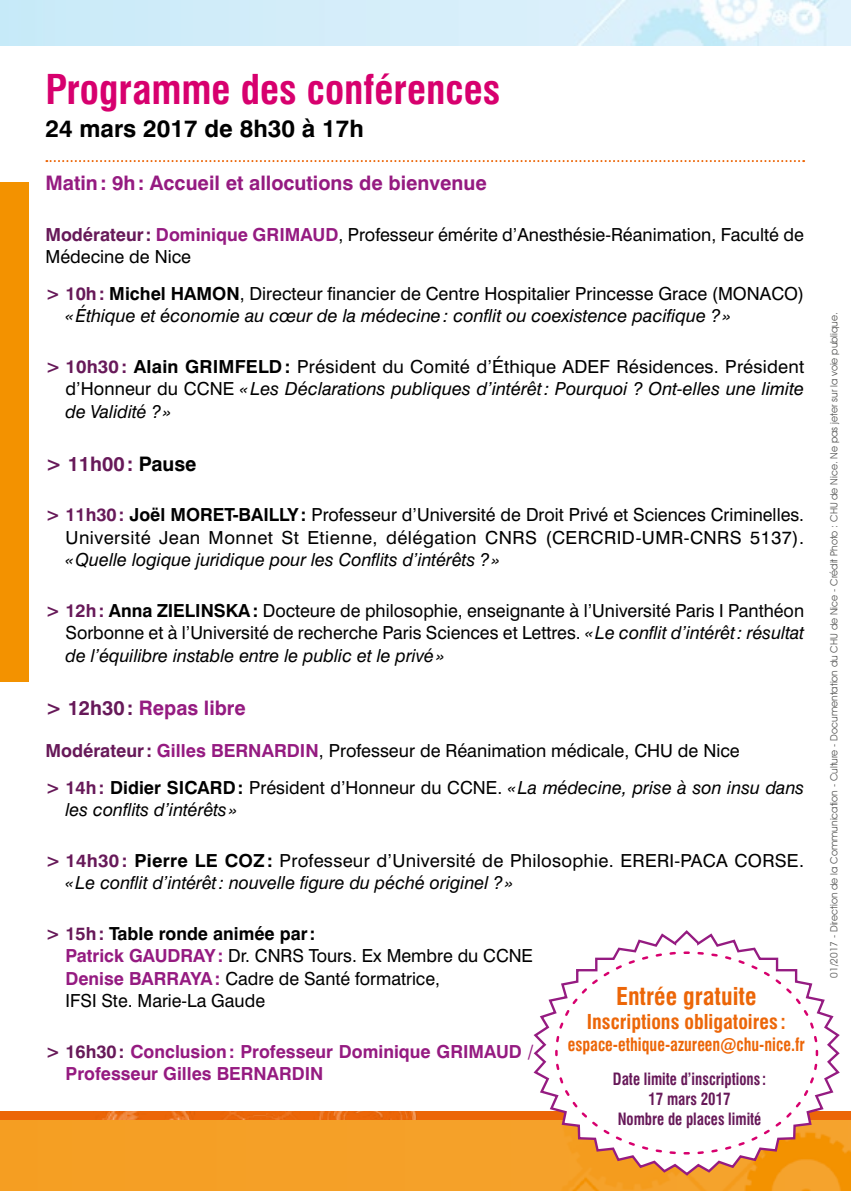
<style>
.page{position:relative;width:851px;height:1191px;background:#fff}
.page>*{position:absolute;margin:0;border:0;box-sizing:border-box;transform-origin:0 0}
.t1{font:700 condensed 40px "Swiss 721 BT";color:#d7006e}
.t2{font:700 24px "Swiss 721 BT";color:#000}
.t3{font:700 condensed 24px "Swiss 721 BT";color:#ec6608}
.t4{font:700 20px "Swiss 721 BT";color:#951b81}
.t5{font:700 condensed 20px "Swiss 721 BT";color:#ec6608}
.t6{font:700 20px "Swiss 721 BT";color:#671959}
.t7{font:18px/22.4px "Swiss 721 BT";color:#000}
.t8{font:italic 18px/22.4px "Swiss 721 BT";color:#000}
.t9{font:18px/22.4px "Swiss 721 BT";letter-spacing:.025em;color:#000;text-align:right}
.t10{font:700 18px/22.4px "Swiss 721 BT";color:#951b81}
.t11{font:700 condensed 18px "Swiss 721 BT";color:#ec6608;scale:.89 1}
.t12{font:700 condensed 16.6px/19.8px "Swiss 721 BT";color:#671959;text-align:center;scale:.9 1}
.t13{font:10px "Avant Garde IT Cby BT";color:#575756}
.s1{font-weight:700;color:#671959}
.s2{font-weight:700;color:#951b81}
.s3{font-weight:700;font-style:normal;color:#671959}
.s4{font-weight:700;font-style:normal}
.s5{font-style:normal}
.s6{color:#000}
.s7{font-weight:700}
.s8{font-style:italic}
.s9{color:#671959}
</style>
<div class="page">
<img style="left:0;top:0;width:850px;height:45px">
<div style="left:0;top:1111px;width:850px;height:18px;background:#ec6608"></div>
<img style="left:102px;top:1111px;width:315px;height:9px">
<div style="left:0;top:1120px;width:850px;height:71px;background:#f5a027"></div>
<svg style="left:531px;top:930px;width:310px;height:247px"></svg>
<svg style="left:554px;top:950px;width:265px;height:205px"></svg>
<div style="left:0;top:182px;width:28px;height:500px;background:#f39200"></div>
<svg style="left:46px;top:160px;width:758px;height:2px"></svg>
<h1 class="t1" style="left:45px;top:66px;width:456px">Programme des conférences</h1>
<h2 class="t2" style="left:45px;top:114px;width:320px">24 mars 2017 de 8h30 à 17h</h2>
<p class="t4" style="left:45px;top:171px;width:443px">Matin: 9h: Accueil et allocutions de bienvenue</p>
<p class="t7" style="left:45px;top:223px;width:759px"><span class="s1">Modérateur:</span> <span class="s2">Dominique GRIMAUD</span>, Professeur émérite d’Anesthésie-Réanimation, Faculté de<br>Médecine de Nice</p>
<p class="t8" style="left:65px;top:282px;width:740px;text-indent:-20px"><span class="s3">&gt; 10h:</span> <span class="s4">Michel HAMON</span><span class="s5">, Directeur financier de Centre Hospitalier Princesse Grace (MONACO) </span>«Éthique et économie au cœur de la médecine: conflit ou coexistence pacifique ?»</p>
<p class="t8" style="left:65px;top:355px;width:740px;text-align:justify;text-indent:-20px"><span class="s3">&gt; 10h30 :</span> <span class="s4">Alain GRIMFELD:</span> <span class="s5">Président du Comité d’Éthique ADEF Résidences. Président d’Honneur du CCNE</span> «Les Déclarations publiques d’intérêt: Pourquoi ? Ont-elles une limite de Validité ?»</p>
<p class="t6" style="left:45px;top:451px;width:153px">&gt; 11h00: <span class="s6">Pause</span></p>
<p class="t9" style="left:45px;top:503px;width:760px"><span class="s1">&gt; 11h30:</span> <span class="s7">Joël MORET-BAILLY:</span> Professeur d’Université de Droit Privé et Sciences Criminelles.<br>Université Jean Monnet St Etienne, délégation CNRS (CERCRID-UMR-CNRS 5137).</p>
<p class="t8" style="left:65px;top:548px;width:436px">«Quelle logique juridique pour les Conflits d’intérêts ?»</p>
<p class="t7" style="left:65px;top:599px;width:740px;text-align:justify;text-indent:-20px"><span class="s1">&gt; 12h:</span> <span class="s7">Anna ZIELINSKA:</span> Docteure de philosophie, enseignante à l’Université Paris I Panthéon Sorbonne et à l’Université de recherche Paris Sciences et Lettres. <span class="s8">«Le conflit d’intérêt: résultat de l’équilibre instable entre le public et le privé»</span></p>
<p class="t4" style="left:45px;top:695px;width:202px"><span class="s9">&gt; 12h30:</span> Repas libre</p>
<p class="t7" style="left:45px;top:732px;width:760px;line-height:36.6px"><span class="s1">Modérateur:</span> <span class="s2">Gilles BERNARDIN</span>, Professeur de Réanimation médicale, CHU de Nice<br><span class="s1">&gt; 14h:</span> <span class="s7">Didier SICARD:</span> Président d’Honneur du CCNE. <span class="s8">«La médecine, prise à son insu dans</span></p>
<p class="t8" style="left:65px;top:798px;width:173px">les conflits d’intérêts »</p>
<p class="t7" style="left:65px;top:849px;width:740px;text-indent:-20px"><span class="s1">&gt; 14h30 :</span> <span class="s7">Pierre LE COZ :</span> Professeur d’Université de Philosophie. ERERI-PACA CORSE. <span class="s8">«Le conflit d’intérêt: nouvelle figure du péché originel ?»</span></p>
<p class="t7" style="left:65px;top:922px;width:469px;text-indent:-20px"><span class="s1">&gt; 15h:</span> <span class="s7">Table ronde animée par:<br></span><span class="s2">Patrick GAUDRAY:</span> Dr. CNRS Tours. Ex Membre du CCNE <span class="s2">Denise BARRAYA:</span> Cadre de Santé formatrice,<br>IFSI Ste. Marie-La Gaude</p>
<p class="t10" style="left:65px;top:1040px;width:469px;text-indent:-20px"><span class="s9">&gt; 16h30:</span> Conclusion: Professeur Dominique GRIMAUD /<br>Professeur Gilles BERNARDIN</p>
<h2 class="t3" style="left:616px;top:981px;width:142px">Entrée gratuite</h2>
<p class="t5" style="left:586px;top:1009px;width:200px">Inscriptions obligatoires :</p>
<p class="t11" style="left:567px;top:1033px;width:268px">espace-ethique-azureen@chu-nice.fr</p>
<p class="t12" style="left:613px;top:1069px;width:172px">Date limite d’inscriptions :<br>17 mars 2017<br>Nombre de places limité</p>
<p class="t13" style="left:827px;top:977px;width:666px;rotate:-90deg">01/2017 - Direction de la Communication - Culture - Documentation du CHU de Nice - Crédit Photo : CHU de Nice. Ne pas jeter sur la voie publique.</p>
</div>
